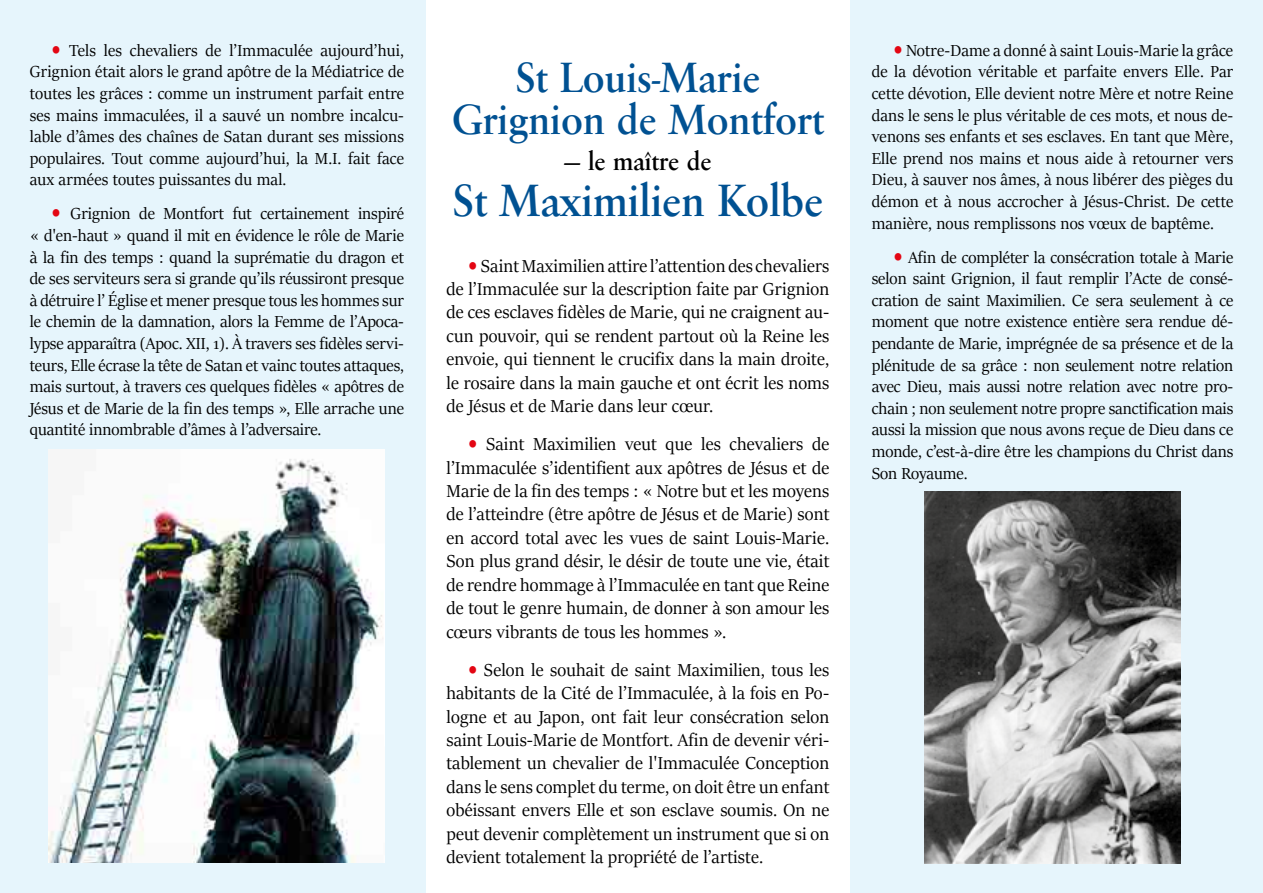
<style>
.page{position:relative;width:1263px;height:893px;background:#fff}
.page>*{position:absolute;margin:0;border:0;box-sizing:border-box;transform-origin:0 0}
.t1{font:500 46.5px "Sabius TEE";color:#005192;scale:.93 1}
.t2{font:500 43.5px/42px "Sabius TEE";color:#005192;text-align:center;scale:.93 1}
.t3{font:500 27px "Sabius TEE";color:#000;scale:.93 1}
.t4{font:19.5px/23.4px "Sitka Banner";letter-spacing:.01em;color:#000;text-align:justify}
.t5{font:18px/21.6px "Sitka Banner";letter-spacing:.005em;color:#000;text-align:justify}
.s1{font-family:"Minion Pro";font-size:28.5px;color:#e30613}
</style>
<div class="page">
<div style="left:850px;top:0;width:413px;height:893px;background:#e6f5fc"></div>
<div style="left:0;top:0;width:425px;height:893px;background:#e6f5fc"></div>
<img style="left:925px;top:491px;width:255px;height:372px">
<img style="left:49px;top:450px;width:336px;height:412px">
<p class="t5" style="left:30px;top:39px;width:376px;text-indent:21px"><span class="s1">•</span> Tels les chevaliers de l’Immaculée aujourd’hui, Grignion était alors le grand apôtre de la Médiatrice de toutes les grâces : comme un instrument parfait entre ses mains immaculées, il a sauvé un nombre incalcu&shy;lable d’âmes des chaînes de Satan durant ses missions populaires. Tout comme aujourd’hui, la M.I. fait face aux armées toutes puissantes du mal.</p>
<p class="t5" style="left:30px;top:202px;width:376px;text-indent:21px"><span class="s1">•</span> Grignion de Montfort fut certainement inspiré « d'en-haut » quand il mit en évidence le rôle de Marie à la fin des temps : quand la suprématie du dragon et de ses serviteurs sera si grande qu’ils réussiront presque à détruire l’ Église et mener presque tous les hommes sur le chemin de la damnation, alors la Femme de l’Apoca&shy;lypse apparaîtra (Apoc. XII, 1). À travers ses fidèles servi&shy;teurs, Elle écrase la tête de Satan et vainc toutes attaques, mais surtout, à travers ces quelques fidèles « apôtres de Jésus et de Marie de la fin des temps », Elle arrache une quantité innombrable d’âmes à l’adversaire.</p>
<h2 class="t2" style="left:452px;top:58px;width:402px">St Louis-Marie<br>Grignion de Montfort</h2>
<h3 class="t3" style="left:564px;top:145px;width:160px">— le maître de</h3>
<h1 class="t1" style="left:452px;top:173px;width:400px">St Maximilien Kolbe</h1>
<p class="t4" style="left:446px;top:253px;width:384px;text-indent:21px"><span class="s1">•</span> Saint Maximilien attire l’attention des chevaliers de l’Immaculée sur la description faite par Grignion de ces esclaves fidèles de Marie, qui ne craignent au&shy;cun pouvoir, qui se rendent partout où la Reine les envoie, qui tiennent le crucifix dans la main droite, le rosaire dans la main gauche et ont écrit les noms de Jésus et de Marie dans leur cœur.</p>
<p class="t4" style="left:446px;top:432px;width:384px;text-indent:21px"><span class="s1">•</span> Saint Maximilien veut que les chevaliers de l’Immaculée s’identifient aux apôtres de Jésus et de Marie de la fin des temps : « Notre but et les moyens de l’atteindre (être apôtre de Jésus et de Marie) sont en accord total avec les vues de saint Louis-Marie.<br>Son plus grand désir, le désir de toute une vie, était de rendre hommage à l’Immaculée en tant que Reine de tout le genre humain, de donner à son amour les cœurs vibrants de tous les hommes ».</p>
<p class="t4" style="left:446px;top:657px;width:384px;text-indent:21px"><span class="s1">•</span> Selon le souhait de saint Maximilien, tous les habitants de la Cité de l’Immaculée, à la fois en Po&shy;logne et au Japon, ont fait leur consécration selon saint Louis-Marie de Montfort. Afin de devenir véri&shy;tablement un chevalier de l'Immaculée Conception dans le sens complet du terme, on doit être un enfant obéissant envers Elle et son esclave soumis. On ne peut devenir complètement un instrument que si on devient totalement la propriété de l’artiste.</p>
<p class="t5" style="left:872px;top:39px;width:363px;text-indent:21px"><span class="s1">•</span> Notre-Dame a donné à saint Louis-Marie la grâce de la dévotion véritable et parfaite envers Elle. Par cette dévotion, Elle devient notre Mère et notre Reine dans le sens le plus véritable de ces mots, et nous de&shy;venons ses enfants et ses esclaves. En tant que Mère, Elle prend nos mains et nous aide à retourner vers Dieu, à sauver nos âmes, à nous libérer des pièges du démon et à nous accrocher à Jésus-Christ. De cette manière, nous remplissons nos vœux de baptême.</p>
<p class="t5" style="left:872px;top:246px;width:363px;text-indent:21px"><span class="s1">•</span> Afin de compléter la consécration totale à Marie selon saint Grignion, il faut remplir l’Acte de consé&shy;cration de saint Maximilien. Ce sera seulement à ce moment que notre existence entière sera rendue dé&shy;pendante de Marie, imprégnée de sa présence et de la plénitude de sa grâce : non seulement notre relation avec Dieu, mais aussi notre relation avec notre pro&shy;chain ; non seulement notre propre sanctification mais aussi la mission que nous avons reçue de Dieu dans ce monde, c’est-à-dire être les champions du Christ dans Son Royaume.</p>
</div>
